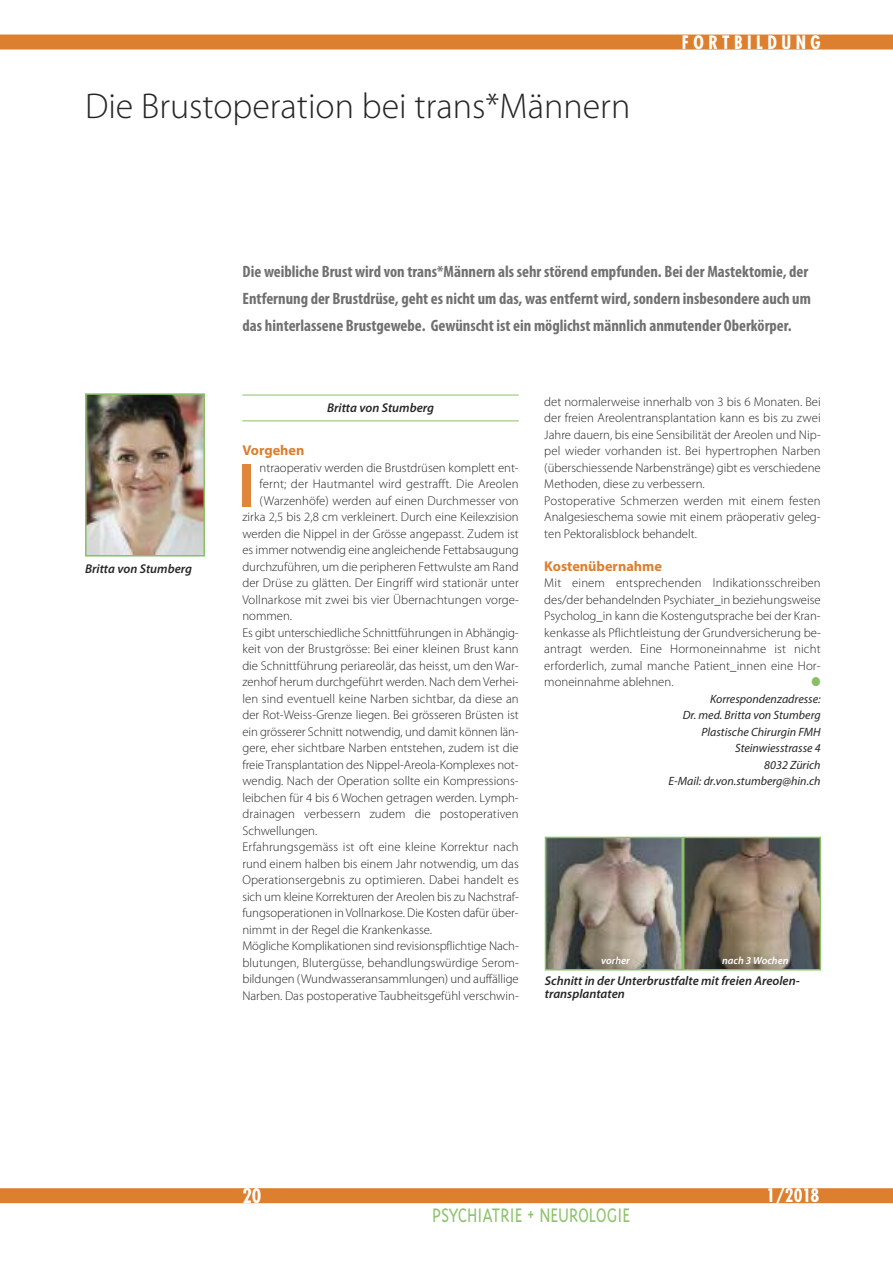
<style>
.page{position:relative;width:893px;height:1263px;background:#fff}
.page>*{position:absolute;margin:0;border:0;box-sizing:border-box;transform-origin:0 0}
.t1{font:700 condensed 57px "Futura";color:#de8639}
.t2{font:300 36px "Myriad Pro";color:#272627}
.t3{font:300 22.5px "Triplex";color:#8fc36e;scale:.88 1}
.t4{font:700 condensed 19.5px "Futura";color:#fff}
.t5{font:700 condensed 18px "Futura";letter-spacing:.25em;color:#fff}
.t6{font:700 condensed 16.5px/27px "Myriad Pro";color:#707070}
.t7{font:700 14.25px "Myriad Pro";color:#dc7f2f}
.t8{font:300 12.75px/16.5px "Myriad Pro";color:#272627}
.t9{font:italic 600 12.75px/13.5px "Myriad Pro";color:#272627}
.t10{font:12.75px "Zapf Dingbats";color:#89bf67;scale:.9 1}
.t11{font:italic 12px/16.5px "Myriad Pro";color:#272627;text-align:right}
.t12{font:italic 600 10.5px "Myriad Pro";color:#fff}
</style>
<div class="page">
<hr style="left:242px;top:394px;width:277px;height:2px;background:#b1d59b">
<hr style="left:242px;top:420px;width:277px;height:2px;background:#b1d59b">
<div style="left:0;top:35px;width:893px;height:15px;background:#dc7f2f"></div>
<div style="left:0;top:1188px;width:893px;height:15px;background:#dc7f2f"></div>
<img style="left:88px;top:396px;width:114px;height:157px">
<div style="left:85px;top:393px;width:120px;height:163px;border:2px solid #89bf67"></div>
<img style="left:548px;top:840px;width:132px;height:127px">
<div style="left:545px;top:837px;width:138px;height:133px;border:2px solid #89bf67"></div>
<img style="left:686px;top:840px;width:132px;height:127px">
<div style="left:683px;top:837px;width:138px;height:133px;border:2px solid #89bf67"></div>
<h2 class="t2" style="left:85px;top:92px;width:547px">Die Brustoperation bei trans*Männern</h2>
<h3 class="t5" style="left:682px;top:34px;width:140px">FORTBILDUNG</h3>
<p class="t9" style="left:85px;top:563px;width:109px">Britta von Stumberg</p>
<p class="t6" style="left:243px;top:259px;width:570px">Die weibliche Brust wird von trans*Männern als sehr störend empfunden. Bei der Mastektomie, der<br>Entfernung der Brustdrüse, geht es nicht um das, was entfernt wird, sondern insbesondere auch um das hinterlassene Brustgewebe. Gewünscht ist ein möglichst männlich anmutender Oberkörper.</p>
<p class="t9" style="left:327px;top:401px;width:109px">Britta von Stumberg</p>
<p class="t7" style="left:242px;top:445px;width:64px">Vorgehen</p>
<p class="t8" style="left:260px;top:460px;width:261px">ntraoperativ werden die Brustdrüsen komplett ent-</p>
<p class="t8" style="left:260px;top:476px;width:261px">fernt; der Hautmantel wird gestrafft. Die Areolen</p>
<p class="t8" style="left:260px;top:493px;width:261px">(Warzenhöfe) werden auf einen Durchmesser von</p>
<p class="t8" style="left:242px;top:509px;width:278px">zirka 2,5 bis 2,8 cm verkleinert. Durch eine Keilexzision</p>
<p class="t8" style="left:242px;top:526px;width:278px">werden die Nippel in der Grösse angepasst. Zudem ist</p>
<p class="t8" style="left:242px;top:542px;width:278px">es immer notwendig eine angleichende Fettabsaugung</p>
<p class="t8" style="left:242px;top:559px;width:278px">durchzuführen, um die peripheren Fettwulste am Rand</p>
<p class="t8" style="left:242px;top:575px;width:278px">der Drüse zu glätten. Der Eingriff wird stationär unter</p>
<p class="t8" style="left:242px;top:592px;width:278px">Vollnarkose mit zwei bis vier Übernachtungen vorge-</p>
<p class="t8" style="left:242px;top:608px;width:51px">nommen.</p>
<p class="t8" style="left:242px;top:625px;width:278px">Es gibt unterschiedliche Schnittführungen in Abhängig-</p>
<p class="t8" style="left:242px;top:641px;width:278px">keit von der Brustgrösse: Bei einer kleinen Brust kann</p>
<p class="t8" style="left:242px;top:658px;width:278px">die Schnittführung periareolär, das heisst, um den War-</p>
<p class="t8" style="left:242px;top:675px;width:278px">zenhof herum durchgeführt werden. Nach dem Verhei-</p>
<p class="t8" style="left:242px;top:691px;width:278px">len sind eventuell keine Narben sichtbar, da diese an</p>
<p class="t8" style="left:242px;top:707px;width:278px">der Rot-Weiss-Grenze liegen. Bei grösseren Brüsten ist</p>
<p class="t8" style="left:242px;top:724px;width:278px">ein grösserer Schnitt notwendig, und damit können län-</p>
<p class="t8" style="left:242px;top:741px;width:278px">gere, eher sichtbare Narben entstehen, zudem ist die</p>
<p class="t8" style="left:242px;top:757px;width:278px">freie Transplantation des Nippel-Areola-Komplexes not-</p>
<p class="t8" style="left:242px;top:774px;width:278px">wendig. Nach der Operation sollte ein Kompressions-</p>
<p class="t8" style="left:242px;top:790px;width:278px">leibchen für 4 bis 6 Wochen getragen werden. Lymph-</p>
<p class="t8" style="left:242px;top:807px;width:278px">drainagen verbessern zudem die postoperativen</p>
<p class="t8" style="left:242px;top:823px;width:76px">Schwellungen.</p>
<p class="t8" style="left:242px;top:840px;width:278px">Erfahrungsgemäss ist oft eine kleine Korrektur nach</p>
<p class="t8" style="left:242px;top:856px;width:278px">rund einem halben bis einem Jahr notwendig, um das</p>
<p class="t8" style="left:242px;top:873px;width:278px">Operationsergebnis zu optimieren. Dabei handelt es</p>
<p class="t8" style="left:242px;top:889px;width:278px">sich um kleine Korrekturen der Areolen bis zu Nachstraf-</p>
<p class="t8" style="left:242px;top:905px;width:278px">fungsoperationen in Vollnarkose. Die Kosten dafür über-</p>
<p class="t8" style="left:242px;top:922px;width:191px">nimmt in der Regel die Krankenkasse.</p>
<p class="t8" style="left:242px;top:938px;width:278px">Mögliche Komplikationen sind revisionspflichtige Nach-</p>
<p class="t8" style="left:242px;top:955px;width:278px">blutungen, Blutergüsse, behandlungswürdige Serom-</p>
<p class="t8" style="left:242px;top:971px;width:278px">bildungen (Wundwasseransammlungen) und auffällige</p>
<p class="t8" style="left:242px;top:988px;width:278px">Narben. Das postoperative Taubheitsgefühl verschwin-</p>
<h1 class="t1" style="left:239px;top:461px;width:16px">I</h1>
<p class="t8" style="left:544px;top:394px;width:278px">det normalerweise innerhalb von 3 bis 6 Monaten. Bei der freien Areolentransplantation kann es bis zu zwei Jahre dauern, bis eine Sensibilität der Areolen und Nip&shy;pel wieder vorhanden ist. Bei hypertrophen Narben (überschiessende Narbenstränge) gibt es verschiedene Methoden, diese zu verbessern.<br>Postoperative Schmerzen werden mit einem festen Analgesieschema sowie mit einem präoperativ geleg&shy;ten Pektoralisblock behandelt.</p>
<p class="t7" style="left:544px;top:560px;width:119px">Kostenübernahme</p>
<p class="t8" style="left:544px;top:575px;width:278px;text-align:justify">Mit einem entsprechenden Indikationsschreiben des/der behandelnden Psychiater_in beziehungsweise Psycholog_in kann die Kostengutsprache bei der Kran&shy;kenkasse als Pflichtleistung der Grundversicherung be&shy;antragt werden. Eine Hormoneinnahme ist nicht erforderlich, zumal manche Patient_innen eine Hor&shy;moneinnahme ablehnen.</p>
<p class="t10" style="left:812px;top:674px;width:12px">●</p>
<p class="t11" style="left:668px;top:691px;width:154px">Korrespondenzadresse:<br>Dr. med. Britta von Stumberg<br>Plastische Chirurgin FMH<br>Steinwiesstrasse 4<br>8032 Zürich<br>E-Mail: dr.von.stumberg@hin.ch</p>
<p class="t12" style="left:601px;top:956px;width:30px">vorher</p>
<p class="t12" style="left:722px;top:956px;width:68px">nach 3 Wochen</p>
<p class="t9" style="left:545px;top:975px;width:256px">Schnitt in der Unterbrustfalte mit freien Areolen&shy;transplantaten</p>
<h3 class="t4" style="left:242px;top:1187px;width:21px">20</h3>
<h3 class="t3" style="left:432px;top:1201px;width:226px">PSYCHIATRIE + NEUROLOGIE</h3>
<h3 class="t5" style="left:766px;top:1188px;width:55px">1/2018</h3>
</div>
